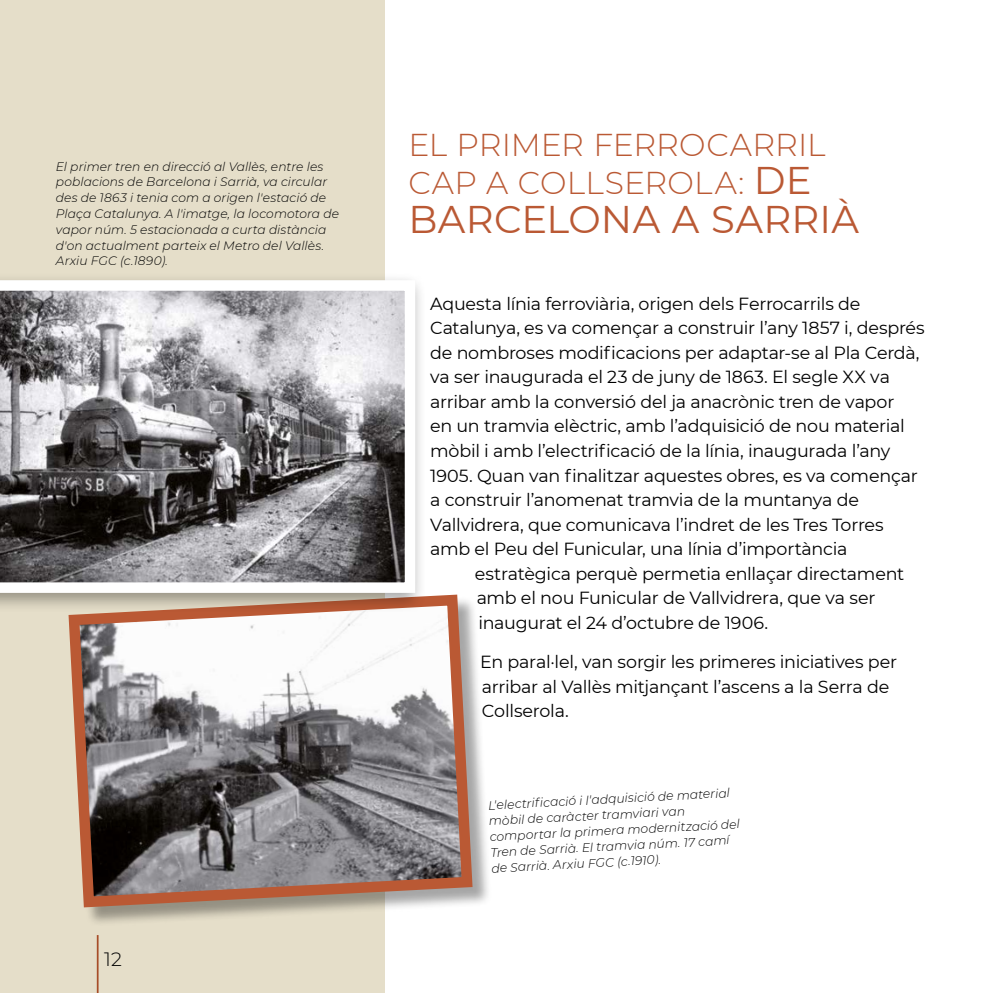
<style>
.page{position:relative;width:993px;height:993px;background:#fff}
.page>*{position:absolute;margin:0;border:0;box-sizing:border-box;transform-origin:0 0}
.t1{font:38.5px "Montserrat";letter-spacing:.01em;color:#ba5934}
.t2{font:300 31.5px/38.5px "Montserrat";letter-spacing:.005em;color:#ba5934}
.t3{font:300 19.25px "Montserrat";color:#000}
.t4{font:17.5px/24.5px "Montserrat";letter-spacing:-.015em;color:#000}
.t5{font:italic 300 12.25px/15.8px "Montserrat";letter-spacing:.005em;color:#000}
.s1{font-weight:400;font-size:38.5px}
</style>
<div class="page">
<div style="left:0;top:0;width:384px;height:992px;background:#e5dec9"></div>
<div style="left:71px;top:596px;width:420px;height:330px;background:#000;opacity:.35"></div>
<svg style="left:68px;top:594px;width:410px;height:318px;background:#a39896"></svg>
<div style="left:0;top:273px;width:426px;height:340px;background:#000;opacity:.35"></div>
<svg style="left:0;top:280px;width:415px;height:312px;background:#949295"></svg>
<p class="t5" style="left:56px;top:158px;width:284px">El primer tren en direcció al Vallès, entre les poblacions de Barcelona i Sarrià, va circular des de 1863 i tenia com a origen l'estació de Plaça Catalunya. A l'imatge, la locomotora de vapor núm. 5 estacionada a curta distància d'on actualment parteix el Metro del Vallès.</p>
<p class="t5" style="left:56px;top:252px;width:114px">Arxiu FGC (c.1890).</p>
<p class="t3" style="left:104px;top:945px;width:19px">12</p>
<p class="t2" style="left:408px;top:124px;width:418px">EL PRIMER FERROCARRIL<br>CAP A COLLSEROLA: <span class="s1">DE</span></p>
<p class="t1" style="left:408px;top:193px;width:452px">BARCELONA A SARRIÀ</p>
<p class="t4" style="left:430px;top:291px;width:432px">Aquesta línia ferroviària, origen dels Ferrocarrils de</p>
<p class="t4" style="left:430px;top:315px;width:496px">Catalunya, es va començar a construir l’any 1857 i, després</p>
<p class="t4" style="left:430px;top:340px;width:490px">de nombroses modificacions per adaptar-se al Pla Cerdà,</p>
<p class="t4" style="left:430px;top:364px;width:461px">va ser inaugurada el 23 de juny de 1863. El segle XX va</p>
<p class="t4" style="left:430px;top:389px;width:465px">arribar amb la conversió del ja anacrònic tren de vapor</p>
<p class="t4" style="left:430px;top:413px;width:476px">en un tramvia elèctric, amb l’adquisició de nou material</p>
<p class="t4" style="left:430px;top:438px;width:461px">mòbil i amb l’electrificació de la línia, inaugurada l’any</p>
<p class="t4" style="left:430px;top:462px;width:489px">1905. Quan van finalitzar aquestes obres, es va començar</p>
<p class="t4" style="left:430px;top:487px;width:430px">a construir l’anomenat tramvia de la muntanya de</p>
<p class="t4" style="left:430px;top:511px;width:455px">Vallvidrera, que comunicava l’indret de les Tres Torres</p>
<p class="t4" style="left:430px;top:536px;width:419px">amb el Peu del Funicular, una línia d’importància</p>
<p class="t4" style="left:475px;top:560px;width:430px">estratègica perquè permetia enllaçar directament</p>
<p class="t4" style="left:476px;top:585px;width:400px">amb el nou Funicular de Vallvidrera, que va ser</p>
<p class="t4" style="left:478px;top:609px;width:291px">inaugurat el 24 d’octubre de 1906.</p>
<p class="t4" style="left:480px;top:648px;width:418px">En paral·lel, van sorgir les primeres iniciatives per arribar al Vallès mitjançant l’ascens a la Serra de<br>Collserola.</p>
<p class="t5" style="left:487px;top:796px;width:252px;rotate:-3deg">L'electrifi cació i l'adquisició de material mòbil de caràcter tramviari van comportar la primera modernització del Tren de Sarrià. El tramvia núm. 17 camí de Sarrià. Arxiu FGC (c.1910).</p>
</div>
